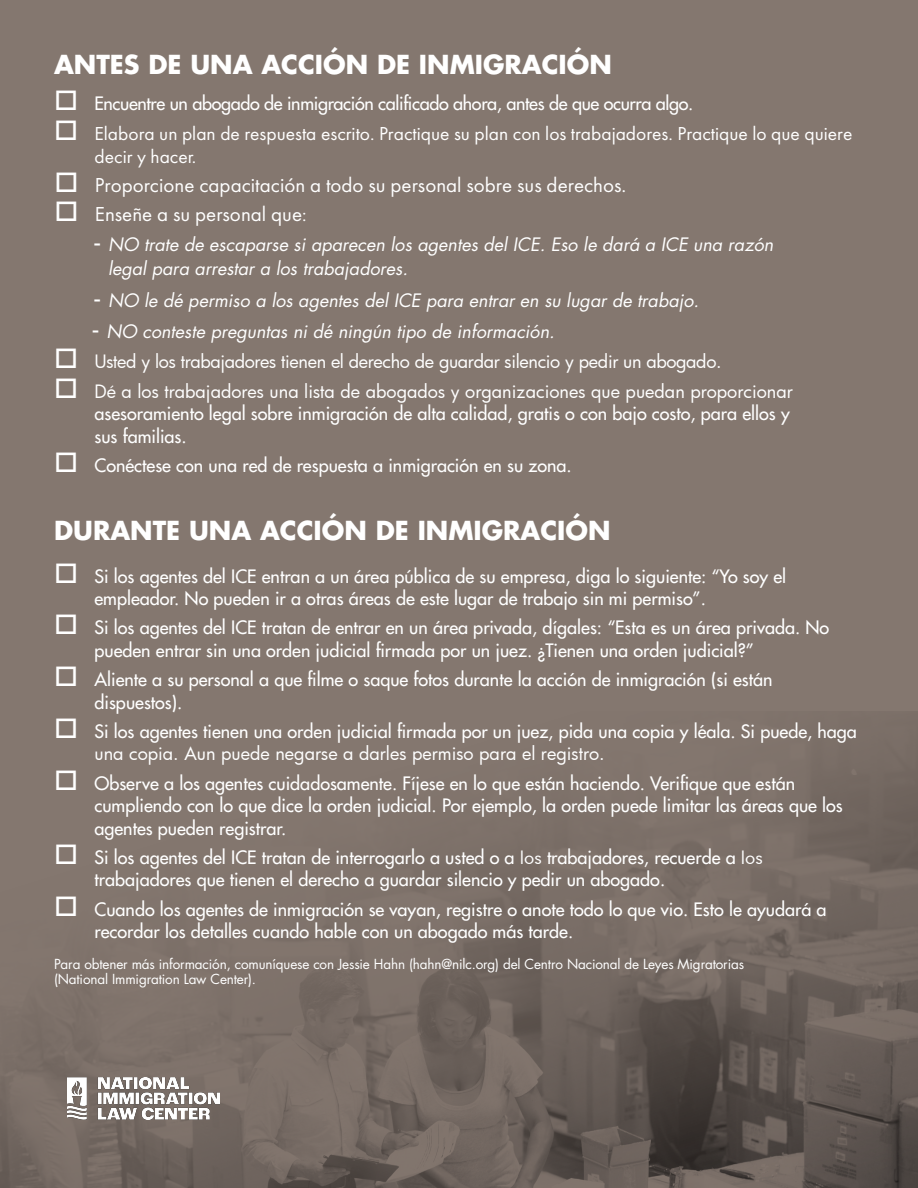
<style>
.page{position:relative;width:918px;height:1188px;background:#fff}
.page>*{position:absolute;margin:0;border:0;box-sizing:border-box;transform-origin:0 0}
.Headers{font:700 25.5px "Futura";color:#fff}
.t1{font:21px/29.2px "Futura PT";color:#fff}
.t2{font:19.5px/23.1px "Futura PT";color:#fff}
.t3{font:18px/22.5px "Futura";color:#fff}
.t4{font:18px/30.3px "Futura";color:#fff}
.t5{font:italic 18px/24px "Futura";color:#fff}
.t6{font:18px "Futura";letter-spacing:-.02em;color:#fff}
.Body_Text{font:13.5px/15.8px "Futura";letter-spacing:-.01em;color:#fff}
.s1{font-size:19.5px}
.s2{font-style:normal;font-size:27px}
.s3{font-size:27px}
.s4{font-style:italic}
.s5{font-style:inherit}
.s6{font-family:"Futura BT"}
</style>
<div class="page">
<div style="left:0;top:0;width:918px;height:711px;background:#84776f"></div>
<img style="left:0;top:711px;width:918px;height:477px">
<img style="left:68px;top:1077px;width:152px;height:43px">
<svg style="left:56px;top:91px;width:20px;height:19px"></svg>
<svg style="left:56px;top:120px;width:20px;height:20px"></svg>
<svg style="left:57px;top:172px;width:19px;height:20px"></svg>
<svg style="left:57px;top:202px;width:19px;height:19px"></svg>
<svg style="left:56px;top:348px;width:20px;height:20px"></svg>
<svg style="left:56px;top:378px;width:20px;height:20px"></svg>
<svg style="left:56px;top:452px;width:20px;height:20px"></svg>
<svg style="left:56px;top:563px;width:20px;height:20px"></svg>
<svg style="left:56px;top:615px;width:20px;height:19px"></svg>
<svg style="left:56px;top:666px;width:20px;height:20px"></svg>
<svg style="left:56px;top:718px;width:20px;height:20px"></svg>
<svg style="left:56px;top:770px;width:20px;height:20px"></svg>
<svg style="left:56px;top:844px;width:20px;height:20px"></svg>
<svg style="left:56px;top:896px;width:20px;height:20px"></svg>
<p class="Headers" style="left:54px;top:47px;width:559px">ANTES DE UNA ACCIÓN DE INMIGRACIÓN</p>
<p class="t6" style="left:95px;top:92px;width:600px">Encuentre un abogado de inmigración calificado ahora, antes de que ocurra algo.</p>
<p class="t2" style="left:94px;top:122px;width:759px">Elabora un plan de respuesta escrito. Practique su plan con los trabajadores. Practique lo que quiere decir y hacer.</p>
<p class="t1" style="left:95px;top:171px;width:533px">Proporcione capacitación a todo su personal sobre sus derechos.<br>Enseñe a su personal que<span class="s1">:</span></p>
<p class="t5" style="left:108px;top:233px;width:667px;text-indent:-14px"><span class="s2">-</span> NO trate de escaparse si aparecen los agentes del ICE. Eso le dará a ICE una razón legal para arrestar a los trabajadores.</p>
<p class="t5" style="left:94px;top:289px;width:606px"><span class="s2">-</span> NO le dé permiso a los agentes del ICE para entrar en su lugar de trabajo.</p>
<p class="t4" style="left:93px;top:315px;width:701px"><span class="s3">-</span> <span class="s4">NO conteste preguntas ni dé ningún tipo de información.<br></span>Usted y los trabajadores tienen el derecho de guardar silencio y pedir un abogado.<br>Dé a los trabajadores una lista de abogados y organizaciones que puedan proporcionar</p>
<p class="t3" style="left:94px;top:402px;width:697px">asesoramiento legal sobre inmigración de alta calidad, gratis o con bajo costo, para ellos y sus familias.</p>
<p class="t3" style="left:94px;top:454px;width:479px">Conéctese con una red de respuesta a inmigración en su zona.</p>
<p class="Headers" style="left:54px;top:513px;width:558px">DURANTE UNA ACCIÓN DE INMIGRACIÓN</p>
<p class="t3" style="left:94px;top:565px;width:693px">Si los agentes del ICE entran a un área pública de su empresa, diga lo siguiente: “Yo soy el empleador. No pueden ir a otras áreas de este lugar de trabajo sin mi permiso”.</p>
<p class="t3" style="left:94px;top:616px;width:736px">Si los agentes del ICE tratan de entrar en un área privada, dígales: “Esta es un área privada. No pueden entrar sin una orden judicial firmada por un juez. ¿Tienen una orden judicial?”</p>
<p class="t3" style="left:94px;top:668px;width:680px">Aliente a su personal a que filme o saque fotos durante la acción de inmigración (si están dispuestos).</p>
<p class="t3" style="left:94px;top:720px;width:764px;line-height:21.9px">Si los agentes tienen una orden judicial firmada por un juez, pida una copia y léala. Si puede, haga <span class="s5">una copia. Aun puede negarse a darles permiso para el registro.</span></p>
<p class="t3" style="left:94px;top:772px;width:750px">Observe a los agentes cuidadosamente. Fíjese en lo que están haciendo. Verifique que están cumpliendo con lo que dice la orden judicial. Por ejemplo, la orden puede limitar las áreas que los agentes pueden registrar.</p>
<p class="t3" style="left:94px;top:846px;width:670px">Si los agentes del ICE tratan de interrogarlo a usted o a <span class="s6">los</span> trabajadores, recuerde a <span class="s6">los </span>trabajadores que tienen el derecho a guardar silencio y pedir un abogado.</p>
<p class="t3" style="left:94px;top:898px;width:734px">Cuando los agentes de inmigración se vayan, registre o anote todo lo que vio. Esto le ayudará a recordar los detalles cuando hable con un abogado más tarde.</p>
<p class="Body_Text" style="left:54px;top:956px;width:692px">Para obtener más información, comuníquese con Jessie Hahn (hahn@nilc.org) del Centro Nacional de Leyes Migratorias (National Immigration Law Center).</p>
</div>
